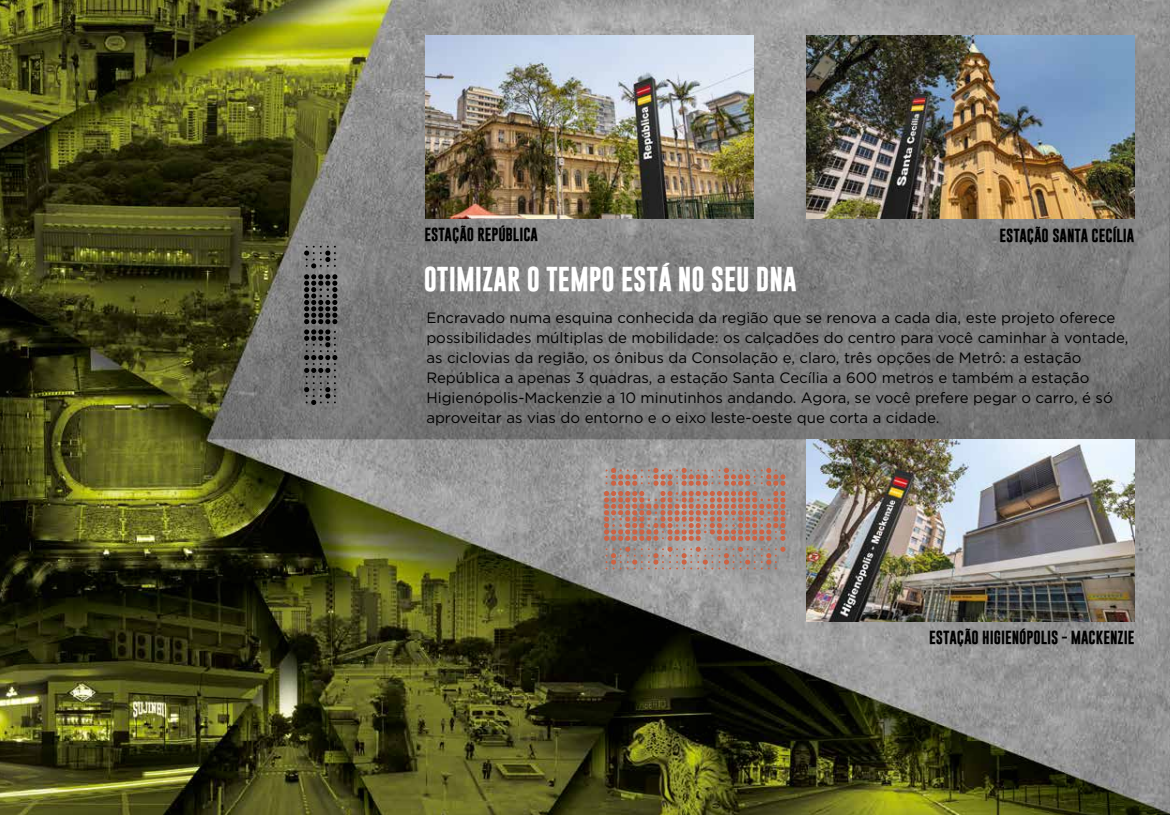
<style>
.page{position:relative;width:1170px;height:815px;background:#fff}
.page>*{position:absolute;margin:0;border:0;box-sizing:border-box;transform-origin:0 0}
.t1{font:700 25px "Gobold";color:#fff}
.t2{font:15px/20px "Gotham";color:#000}
.t3{font:700 13.75px "Gobold";color:#000}
</style>
<div class="page">
<img style="left:0;top:0;width:1169px;height:815px">
<img style="left:207px;top:0;width:962px;height:439px">
<img style="left:806px;top:439px;width:328px;height:183px">
<img style="left:806px;top:35px;width:328px;height:183px">
<img style="left:425px;top:35px;width:328px;height:183px">
<svg style="left:304px;top:246px;width:32px;height:22px"></svg>
<svg style="left:304px;top:274px;width:33px;height:131px;background:#545454"></svg>
<svg style="left:605px;top:547px;width:37px;height:22px"></svg>
<svg style="left:648px;top:547px;width:137px;height:22px;background:#a59590"></svg>
<svg style="left:604px;top:468px;width:181px;height:73px;background:#ad897e"></svg>
<p class="t3" style="left:424px;top:225px;width:115px">ESTAÇÃO REPÚBLICA</p>
<p class="t3" style="left:999px;top:226px;width:136px">ESTAÇÃO SANTA CECÍLIA</p>
<h1 class="t1" style="left:423px;top:262px;width:374px">OTIMIZAR O TEMPO ESTÁ NO SEU DNA</h1>
<p class="t2" style="left:426px;top:308px;width:703px">Encravado numa esquina conhecida da região que se renova a cada dia, este projeto oferece possibilidades múltiplas de mobilidade: os calçadões do centro para você caminhar à vontade, as ciclovias da região, os ônibus da Consolação e, claro, três opções de Metrô: a estação República a apenas 3 quadras, a estação Santa Cecília a 600 metros e também a estação Higienópolis-Mackenzie a 10 minutinhos andando. Agora, se você prefere pegar o carro, é só aproveitar as vias do entorno e o eixo leste-oeste que corta a cidade.</p>
<p class="t3" style="left:929px;top:629px;width:207px">ESTAÇÃO HIGIENÓPOLIS - MACKENZIE</p>
</div>
